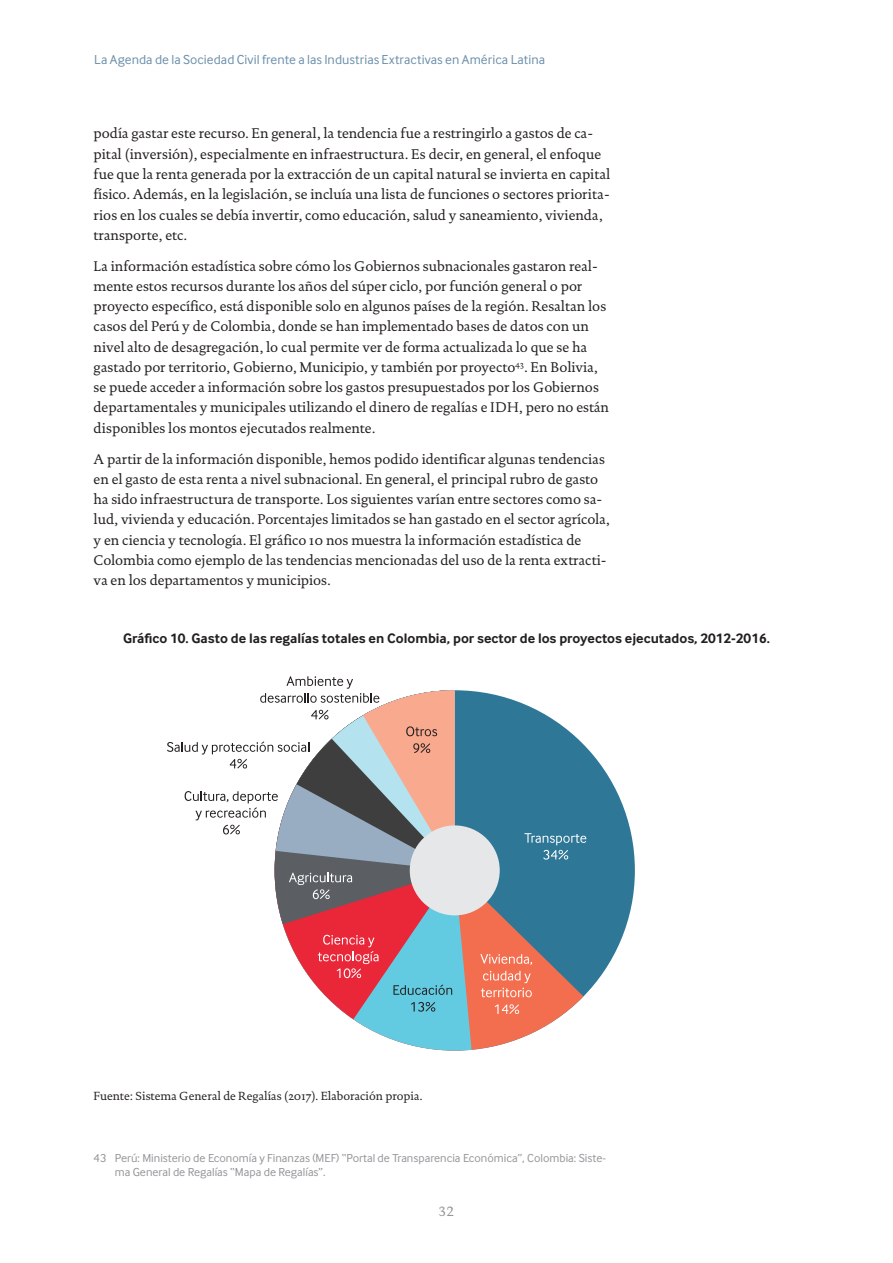
<style>
.page{position:relative;width:893px;height:1263px;background:#fff}
.page>*{position:absolute;margin:0;border:0;box-sizing:border-box;transform-origin:0 0}
.t1{font:14.25px/20.2px "DTL Documenta ST";color:#231f20}
.t2{font:700 14.25px "Inter Face";color:#231f20}
.t3{font:13.5px "Inter Face";letter-spacing:.005em;color:#6b8faa}
.t4{font:13.5px "DTL Documenta T";color:#939598}
.t5{font:12px/14.2px "Inter Face";color:#939598}
.t6{font:12px "DTL Documenta ST";color:#231f20}
</style>
<div class="page">
<div style="left:275px;top:690px;width:360px;height:360px;background:#2e7797;border-radius:50%"></div>
<svg style="left:472px;top:691px;width:111px;height:359px"></svg>
<svg style="left:353px;top:690px;width:119px;height:360px"></svg>
<svg style="left:282px;top:924px;width:173px;height:95px"></svg>
<svg style="left:524px;top:833px;width:62px;height:27px"></svg>
<div style="left:410px;top:825px;width:90px;height:90px;background:#e6e7e9;border-radius:50%"></div>
<svg style="left:480px;top:954px;width:52px;height:11px"></svg>
<svg style="left:481px;top:971px;width:51px;height:26px"></svg>
<svg style="left:495px;top:1004px;width:24px;height:10px"></svg>
<svg style="left:393px;top:984px;width:59px;height:11px"></svg>
<svg style="left:411px;top:1002px;width:24px;height:10px"></svg>
<svg style="left:318px;top:935px;width:60px;height:43px;background:#ec4656"></svg>
<svg style="left:167px;top:676px;width:288px;height:248px"></svg>
<p class="t3" style="left:94px;top:52px;width:452px">La Agenda de la Sociedad Civil frente a las Industrias Extractivas en América Latina</p>
<p class="t1" style="left:94px;top:123px;width:518px">podía gastar este recurso. En general, la tendencia fue a restringirlo a gastos de ca&shy;pital (inversión), especialmente en infraestructura. Es decir, en general, el enfoque fue que la renta generada por la extracción de un capital natural se invierta en capital físico. Además, en la legislación, se incluía una lista de funciones o sectores priorita&shy;rios en los cuales se debía invertir, como educación, salud y saneamiento, vivienda, transporte, etc.</p>
<p class="t1" style="left:94px;top:256px;width:517px">La información estadística sobre cómo los Gobiernos subnacionales gastaron real&shy;mente estos recursos durante los años del súper ciclo, por función general o por proyecto específico, está disponible solo en algunos países de la región. Resaltan los casos del Perú y de Colombia, donde se han implementado bases de datos con un nivel alto de desagregación, lo cual permite ver de forma actualizada lo que se ha gastado por territorio, Gobierno, Municipio, y también por proyecto<sup>43</sup>. En Bolivia, se puede acceder a información sobre los gastos presupuestados por los Gobiernos departamentales y municipales utilizando el dinero de regalías e IDH, pero no están disponibles los montos ejecutados realmente.</p>
<p class="t1" style="left:94px;top:448px;width:518px">A partir de la información disponible, hemos podido identificar algunas tendencias en el gasto de esta renta a nivel subnacional. En general, el principal rubro de gasto ha sido infraestructura de transporte. Los siguientes varían entre sectores como sa&shy;lud, vivienda y educación. Porcentajes limitados se han gastado en el sector agrícola, y en ciencia y tecnología. El gráfico 10 nos muestra la información estadística de Colombia como ejemplo de las tendencias mencionadas del uso de la renta extracti&shy;va en los departamentos y municipios.</p>
<p class="t2" style="left:123px;top:630px;width:648px">Gráfico 10. Gasto de las regalías totales en Colombia, por sector de los proyectos ejecutados, 2012-2016.</p>
<p class="t6" style="left:94px;top:1089px;width:330px">Fuente: Sistema General de Regalías (2017). Elaboración propia.</p>
<p class="t5" style="left:115px;top:1150px;width:493px;text-indent:-21px">43 Perú: Ministerio de Economía y Finanzas (MEF) “Portal de Transparencia Económica”, Colombia: Siste&shy;ma General de Regalías “Mapa de Regalías”.</p>
<p class="t4" style="left:438px;top:1203px;width:18px">32</p>
</div>
